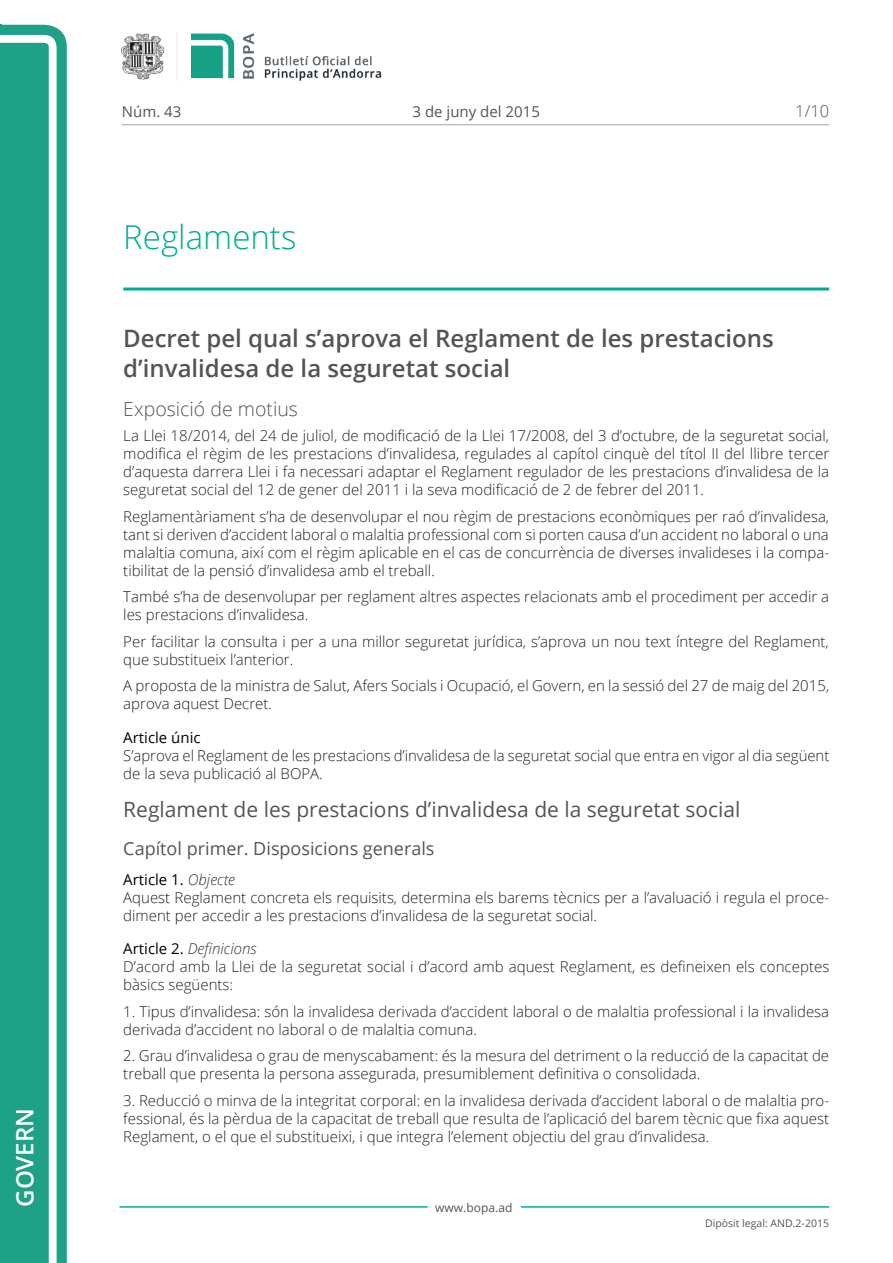
<style>
.page{position:relative;width:893px;height:1263px;background:#fff}
.page>*{position:absolute;margin:0;border:0;box-sizing:border-box;transform-origin:0 0}
.Titol_2_PAG{font:300 33px "Open Sans";color:#00ae91}
.Titol_3{font:600 24px/30px "Open Sans";color:#545454}
.t1{font:600 24px "Open Sans";color:#fff}
.Titol_4{font:21px "Open Sans";color:#545454}
.Titol_5{font:300 19.5px "Open Sans";color:#545454}
.Titol_6{font:18px "Open Sans";color:#545454}
.num_pagina{font:300 16.5px "Open Sans";color:#545454}
.Body_text{font:300 15px/18px "Open Sans";color:#231f20}
.Titol_7{font:15px "Open Sans";color:#000}
.carrer{font:15px "Open Sans";color:#545454}
.Titol_7-8{font:italic 300 15px "Open Sans";color:#303030}
.t2{font:12px "Open Sans";color:#545454}
.t3{font:10.5px "Open Sans";color:#545454}
.s1{font-weight:300;font-style:italic;color:#303030}
.s2{font-weight:400;font-style:normal;color:#000}
</style>
<div class="page">
<svg style="left:0;top:25px;width:67px;height:1238px;fill:#1ea187"></svg>
<div style="left:0;top:43px;width:49px;height:1220px;background:#1ea187"></div>
<img style="left:122px;top:32px;width:260px;height:49px">
<hr style="left:119px;top:1206px;width:309px;height:2px;background:#00ae91">
<hr style="left:521px;top:1206px;width:308px;height:2px;background:#00ae91">
<hr style="left:122px;top:124px;width:707px;height:1px;background:#bcbdc0">
<hr style="left:123px;top:287px;width:706px;height:3px;background:#00ae91">
<p class="t1" style="left:8px;top:1207px;width:100px;rotate:-90deg">Govern</p>
<p class="carrer" style="left:122px;top:102px;width:61px">Núm. 43</p>
<p class="carrer" style="left:413px;top:102px;width:129px">3 de juny del 2015</p>
<p class="Titol_2_PAG" style="left:123px;top:215px;width:175px">Reglaments</p>
<p class="num_pagina" style="left:795px;top:100px;width:35px">1/10</p>
<p class="Titol_3" style="left:123px;top:322px;width:652px">Decret pel qual s’aprova el Reglament de les prestacions d’invalidesa de la seguretat social</p>
<p class="Titol_5" style="left:123px;top:396px;width:176px">Exposició de motius</p>
<p class="Body_text" style="left:123px;top:426px;width:708px;text-align:justify">La Llei 18/2014, del 24 de juliol, de modificació de la Llei 17/2008, del 3 d’octubre, de la seguretat social, modifica el règim de les prestacions d’invalidesa, regulades al capítol cinquè del títol II del llibre tercer d’aquesta darrera Llei i fa necessari adaptar el Reglament regulador de les prestacions d’invalidesa de la seguretat social del 12 de gener del 2011 i la seva modificació de 2 de febrer del 2011.</p>
<p class="Body_text" style="left:123px;top:507px;width:707px;text-align:justify">Reglamentàriament s’ha de desenvolupar el nou règim de prestacions econòmiques per raó d’invalidesa, tant si deriven d’accident laboral o malaltia professional com si porten causa d’un accident no laboral o una malaltia comuna, així com el règim aplicable en el cas de concurrència de diverses invalideses i la compa&shy;tibilitat de la pensió d’invalidesa amb el treball.</p>
<p class="Body_text" style="left:123px;top:587px;width:707px">També s’ha de desenvolupar per reglament altres aspectes relacionats amb el procediment per accedir a les prestacions d’invalidesa.</p>
<p class="Body_text" style="left:123px;top:632px;width:707px">Per facilitar la consulta i per a una millor seguretat jurídica, s’aprova un nou text íntegre del Reglament, que substitueix l’anterior.</p>
<p class="Body_text" style="left:123px;top:676px;width:707px">A proposta de la ministra de Salut, Afers Socials i Ocupació, el Govern, en la sessió del 27 de maig del 2015, aprova aquest Decret.</p>
<p class="Titol_7" style="left:123px;top:727px;width:79px">Article únic</p>
<p class="Body_text" style="left:123px;top:746px;width:707px">S’aprova el Reglament de les prestacions d’invalidesa de la seguretat social que entra en vigor al dia següent de la seva publicació al BOPA.</p>
<p class="Titol_4" style="left:123px;top:795px;width:619px">Reglament de les prestacions d’invalidesa de la seguretat social</p>
<p class="Titol_6" style="left:123px;top:836px;width:313px">Capítol primer. Disposicions generals</p>
<p class="Titol_7" style="left:123px;top:869px;width:113px">Article 1. <span class="s1">Objecte</span></p>
<p class="Body_text" style="left:123px;top:888px;width:707px">Aquest Reglament concreta els requisits, determina els barems tècnics per a l’avaluació i regula el proce&shy;diment per accedir a les prestacions d’invalidesa de la seguretat social.</p>
<p class="Titol_7-8" style="left:123px;top:938px;width:135px"><span class="s2">Article 2.</span> Definicions</p>
<p class="Body_text" style="left:123px;top:957px;width:708px">D’acord amb la Llei de la seguretat social i d’acord amb aquest Reglament, es defineixen els conceptes bàsics següents:</p>
<p class="Body_text" style="left:123px;top:1002px;width:707px">1. Tipus d’invalidesa: són la invalidesa derivada d’accident laboral o de malaltia professional i la invalidesa derivada d’accident no laboral o de malaltia comuna.</p>
<p class="Body_text" style="left:123px;top:1046px;width:707px">2. Grau d’invalidesa o grau de menyscabament: és la mesura del detriment o la reducció de la capacitat de treball que presenta la persona assegurada, presumiblement definitiva o consolidada.</p>
<p class="Body_text" style="left:123px;top:1091px;width:707px;text-align:justify">3. Reducció o minva de la integritat corporal: en la invalidesa derivada d’accident laboral o de malaltia pro&shy;fessional, és la pèrdua de la capacitat de treball que resulta de l’aplicació del barem tècnic que fixa aquest Reglament, o el que el substitueixi, i que integra l’element objectiu del grau d’invalidesa.</p>
<p class="t2" style="left:435px;top:1199px;width:79px">www.bopa.ad</p>
<p class="t3" style="left:705px;top:1216px;width:125px">Dipòsit legal: AND.2-2015</p>
</div>
